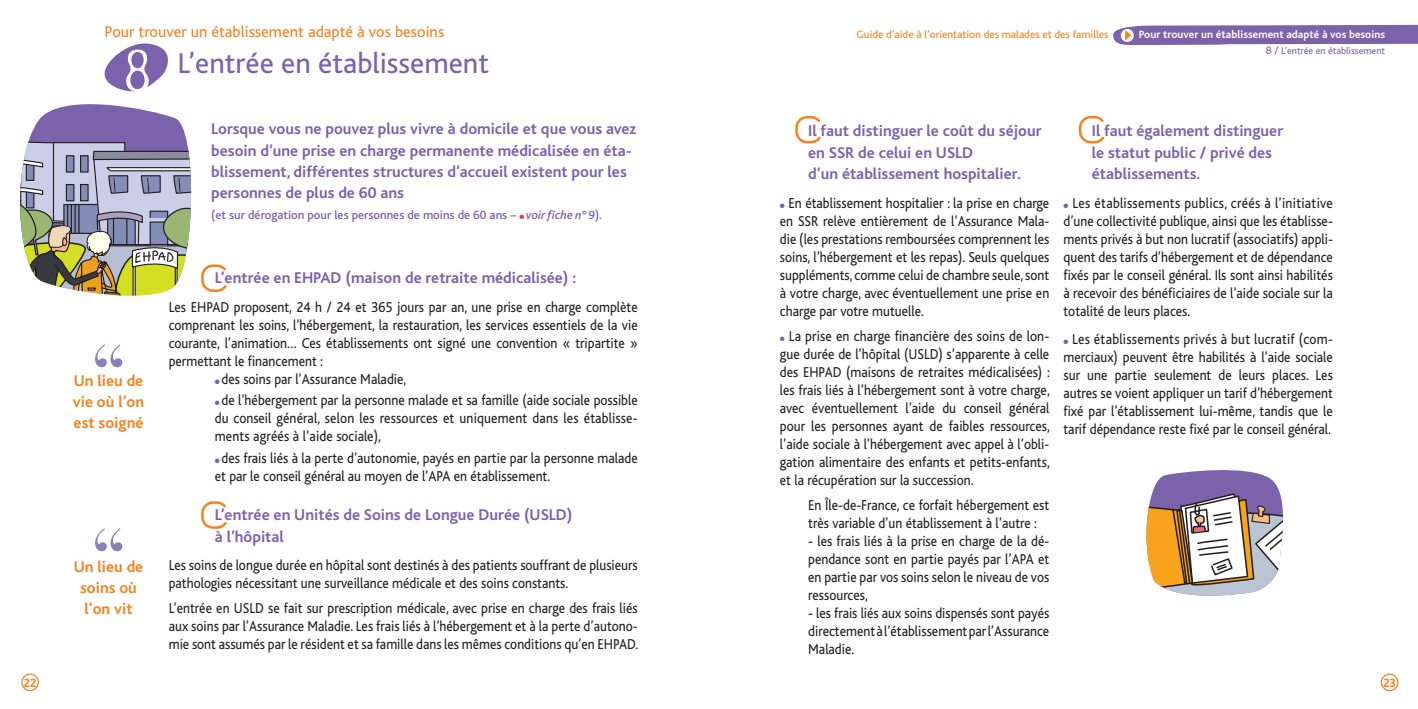
<style>
.page{position:relative;width:1418px;height:709px;background:#fff}
.page>*{position:absolute;margin:0;border:0;box-sizing:border-box;transform-origin:0 0}
.t1{font:300 68.75px "Blur";color:#fff;scale:.85 1}
.t2{font:30px "Bliss";color:#7c62ab}
.t3{font:700 16.25px/21.2px "Bliss";color:#7c62ab}
.t4{font:700 16.25px/21.2px "Bliss";color:#f58220;text-align:center}
.t5{font:16.25px "Bliss";color:#f58220}
.t6{font:15px/18px "Bliss";color:#231f20;text-align:justify;scale:.9 1}
.t7{font:500 12.5px "Bliss";color:#7c62ab}
.t8{font:800 12.5px "Bliss";color:#f58220;scale:.9 1}
.t9{font:11.25px "Bliss";color:#f58220}
.t10{font:700 11.25px "Bliss";color:#fff}
.t11{font:10px "Bliss";color:#7c62ab}
.s1{color:#cf4660}
.s2{font-style:italic}
.s3{color:#7c62ab}
.s4{font-size:11.25px}
</style>
<div class="page">
<svg style="left:1146px;top:470px;width:137px;height:126px"></svg>
<svg style="left:95px;top:528px;width:27px;height:23px"></svg>
<svg style="left:1113px;top:25px;width:304px;height:20px;background:#876eb0"></svg>
<svg style="left:20px;top:43px;width:207px;height:253px"></svg>
<svg style="left:201px;top:501px;width:26px;height:28px"></svg>
<svg style="left:795px;top:116px;width:26px;height:27px"></svg>
<svg style="left:1078px;top:116px;width:26px;height:27px"></svg>
<div style="left:21px;top:673px;width:18px;height:18px;border:1px solid #f58220;border-radius:50%"></div>
<div style="left:1380px;top:673px;width:18px;height:18px;border:1px solid #f58220;border-radius:50%"></div>
<svg style="left:95px;top:344px;width:27px;height:23px"></svg>
<p class="t5" style="left:105px;top:26px;width:341px">Pour trouver un établissement adapté à vos besoins</p>
<h2 class="t2" style="left:178px;top:52px;width:313px">L’entrée en établissement</h2>
<h1 class="t1" style="left:123px;top:48px;width:33px">8</h1>
<p class="t4" style="left:73px;top:371px;width:73px;text-align:justify">Un lieu de vie où l’on est soigné</p>
<p class="t4" style="left:74px;top:557px;width:71px">Un lieu de soins où l’on vit</p>
<p class="t3" style="left:211px;top:120px;width:426px">Lorsque vous ne pouvez plus vivre à domicile et que vous avez besoin d’une prise en charge permanente médicalisée en éta&shy;blissement, différentes structures d’accueil existent pour les personnes de plus de 60 ans</p>
<p class="t7" style="left:211px;top:211px;width:392px">(et sur dérogation pour les personnes de moins de 60 ans – <span class="s1">●</span> <span class="s2">voir fiche n° 9</span>).</p>
<p class="t3" style="left:215px;top:269px;width:363px">L’entrée en EHPAD (maison de retraite médicalisée) :</p>
<p class="t6" style="left:169px;top:299px;width:522px">Les EHPAD proposent, 24 h / 24 et 365 jours par an, une prise en charge complète comprenant les soins, l’hébergement, la restauration, les services essentiels de la vie courante, l’animation… Ces établissements ont signé une convention « tripartite » permettant le financement :</p>
<p class="t6" style="left:215px;top:371px;width:214px"><span class="s3">●</span> des soins par l’Assurance Maladie,</p>
<p class="t6" style="left:215px;top:393px;width:471px"><span class="s3">●</span> de l’hébergement par la personne malade et sa famille (aide sociale possible du conseil général, selon les ressources et uniquement dans les établisse&shy;ments agréés à l’aide sociale),</p>
<p class="t6" style="left:215px;top:450px;width:471px"><span class="s3">●</span> des frais liés à la perte d’autonomie, payés en partie par la personne malade et par le conseil général au moyen de l’APA en établissement.</p>
<p class="t3" style="left:215px;top:506px;width:359px">L’entrée en Unités de Soins de Longue Durée (USLD) à l’hôpital</p>
<p class="t6" style="left:169px;top:557px;width:522px">Les soins de longue durée en hôpital sont destinés à des patients souffrant de plusieurs pathologies nécessitant une surveillance médicale et des soins constants.</p>
<p class="t6" style="left:169px;top:601px;width:523px">L’entrée en USLD se fait sur prescription médicale, avec prise en charge des frais liés aux soins par l’Assurance Maladie. Les frais liés à l’hébergement et à la perte d’autono&shy;mie sont assumés par le résident et sa famille dans les mêmes conditions qu’en EHPAD.</p>
<p class="t9" style="left:856px;top:30px;width:253px">Guide d’aide à l’orientation des malades et des familles</p>
<p class="t10" style="left:1138px;top:30px;width:248px">Pour trouver un établissement adapté à vos besoins</p>
<p class="t11" style="left:1265px;top:47px;width:121px"><span class="s4">8 /</span> L’entrée en établissement</p>
<p class="t3" style="left:808px;top:122px;width:235px">Il faut distinguer le coût du séjour en SSR de celui en USLD<br>d’un établissement hospitalier.</p>
<p class="t6" style="left:780px;top:195px;width:301px"><span class="s3">●</span> En établissement hospitalier : la prise en charge en SSR relève entièrement de l’Assurance Mala&shy;die (les prestations remboursées comprennent les soins, l’hébergement et les repas). Seuls quelques suppléments, comme celui de chambre seule, sont à votre charge, avec éventuellement une prise en charge par votre mutuelle.</p>
<p class="t6" style="left:780px;top:328px;width:301px"><span class="s3">●</span> La prise en charge financière des soins de lon&shy;gue durée de l’hôpital (USLD) s’apparente à celle des EHPAD (maisons de retraites médicalisées) : les frais liés à l’hébergement sont à votre charge, avec éventuellement l’aide du conseil général pour les personnes ayant de faibles ressources, l’aide sociale à l’hébergement avec appel à l’obli&shy;gation alimentaire des enfants et petits-enfants, et la récupération sur la succession.</p>
<p class="t6" style="left:808px;top:497px;width:269px">En Île-de-France, ce forfait hébergement est très variable d’un établissement à l’autre :</p>
<p class="t6" style="left:808px;top:533px;width:269px">- les frais liés à la prise en charge de la dé&shy;pendance sont en partie payés par l’APA et en partie par vos soins selon le niveau de vos ressources,</p>
<p class="t6" style="left:808px;top:605px;width:269px">- les frais liés aux soins dispensés sont payés directement à l’établissement par l’Assurance Maladie.</p>
<p class="t3" style="left:1091px;top:122px;width:193px">Il faut également distinguer le statut public / privé des établissements.</p>
<p class="t6" style="left:1063px;top:195px;width:301px"><span class="s3">●</span> Les établissements publics, créés à l’initiative d’une collectivité publique, ainsi que les établisse&shy;ments privés à but non lucratif (associatifs) appli&shy;quent des tarifs d’hébergement et de dépendance fixés par le conseil général. Ils sont ainsi habilités à recevoir des bénéficiaires de l’aide sociale sur la totalité de leurs places.</p>
<p class="t6" style="left:1063px;top:332px;width:301px"><span class="s3">●</span> Les établissements privés à but lucratif (com&shy;merciaux) peuvent être habilités à l’aide sociale sur une partie seulement de leurs places. Les autres se voient appliquer un tarif d’hébergement fixé par l’établissement lui-même, tandis que le tarif dépendance reste fixé par le conseil général.</p>
<p class="t8" style="left:24px;top:678px;width:15px">22</p>
<p class="t8" style="left:1383px;top:678px;width:15px">23</p>
</div>
